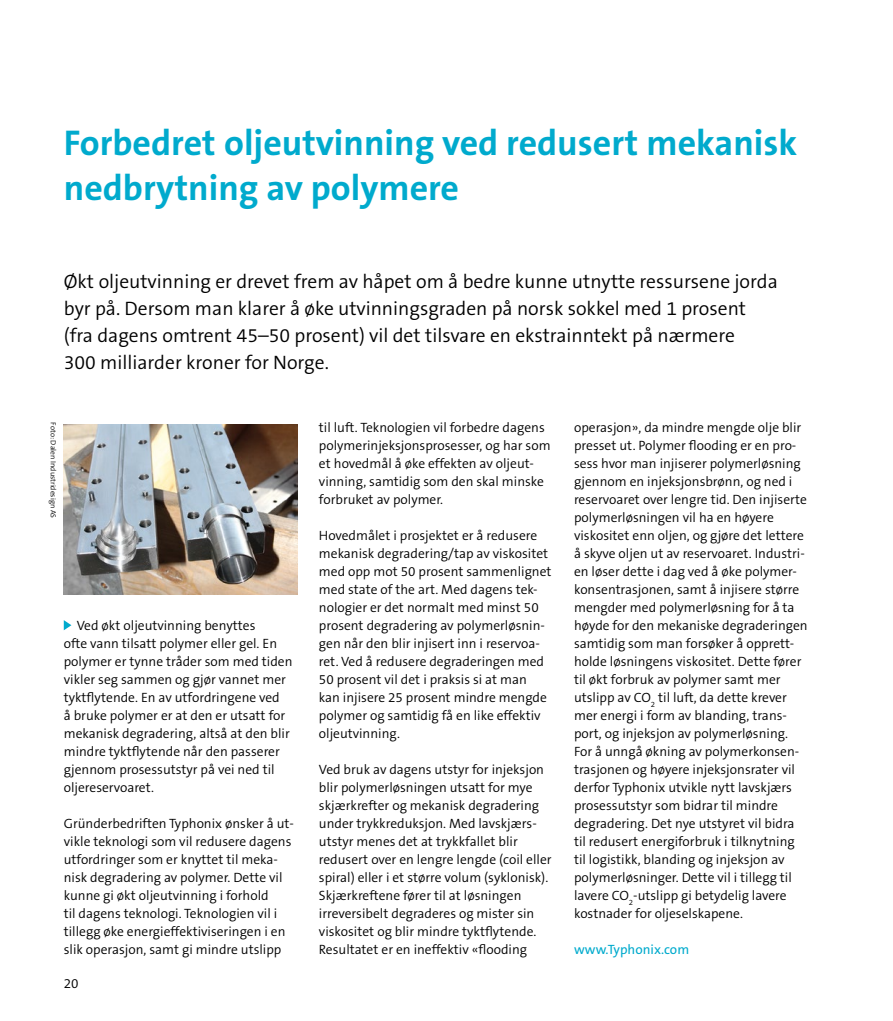
<style>
.page{position:relative;width:893px;height:1021px;background:#fff}
.page>*{position:absolute;margin:0;border:0;box-sizing:border-box;transform-origin:0 0}
.Hovedtittel{font:700 36px/45px "The Sans B7";color:#00aacd}
.Ingress{font:300 19.5px/27px "The Sans B4";color:#000}
.Brødtekst{font:300 13.5px/18px "The Sans B4";color:#000}
.Brødtekst-2{font:13.5px "The Sans B5 Plain";color:#00aacd}
.Brødtekst-3{font:300 7.5px "The Sans B4";color:#000}
</style>
<div class="page">
<svg style="left:64px;top:620px;width:7px;height:10px"></svg>
<img style="left:64px;top:424px;width:234px;height:170px">
<p class="Hovedtittel" style="left:64px;top:121px;width:735px">Forbedret oljeutvinning ved redusert mekanisk nedbrytning av polymere</p>
<p class="Ingress" style="left:64px;top:269px;width:716px">Økt oljeutvinning er drevet frem av håpet om å bedre kunne utnytte ressursene jorda byr på. Dersom man klarer å øke utvinningsgraden på norsk sokkel med 1 prosent (fra dagens omtrent 45–50 prosent) vil det tilsvare en ekstrainntekt på nærmere<br>300 milliarder kroner for Norge.</p>
<p class="Brødtekst-3" style="left:57px;top:422px;width:97px;rotate:90deg">Foto: Dalen Industridesign AS</p>
<p class="Brødtekst" style="left:64px;top:617px;width:230px;text-indent:13px">Ved økt oljeutvinning benyttes<br>ofte vann tilsatt polymer eller gel. En polymer er tynne tråder som med tiden vikler seg sammen og gjør vannet mer tyktflytende. En av utfordringene ved<br>å bruke polymer er at den er utsatt for mekanisk degradering, altså at den blir mindre tyktflytende når den passerer gjennom prosessutstyr på vei ned til oljereservoaret.</p>
<p class="Brødtekst" style="left:64px;top:815px;width:231px">Gründerbedriften Typhonix ønsker å ut&shy;vikle teknologi som vil redusere dagens utfordringer som er knyttet til meka&shy;nisk degradering av polymer. Dette vil kunne gi økt oljeutvinning i forhold<br>til dagens teknologi. Teknologien vil i tillegg øke energieffektiviseringen i en slik operasjon, samt gi mindre utslipp</p>
<p class="Brødtekst" style="left:64px;top:975px;width:16px">20</p>
<p class="Brødtekst" style="left:319px;top:419px;width:233px">til luft. Teknologien vil forbedre dagens polymerinjeksjonsprosesser, og har som et hovedmål å øke effekten av oljeut&shy;vinning, samtidig som den skal minske forbruket av polymer.</p>
<p class="Brødtekst" style="left:319px;top:527px;width:234px">Hovedmålet i prosjektet er å redusere mekanisk degradering/tap av viskositet med opp mot 50 prosent sammenlignet med state of the art. Med dagens tek&shy;nologier er det normalt med minst 50 prosent degradering av polymerløsnin&shy;gen når den blir injisert inn i reservoa&shy;ret. Ved å redusere degraderingen med 50 prosent vil det i praksis si at man<br>kan injisere 25 prosent mindre mengde polymer og samtidig få en like effektiv oljeutvinning.</p>
<p class="Brødtekst" style="left:319px;top:761px;width:234px">Ved bruk av dagens utstyr for injeksjon blir polymerløsningen utsatt for mye skjærkrefter og mekanisk degradering under trykkreduksjon. Med lavskjærs&shy;utstyr menes det at trykkfallet blir redusert over en lengre lengde (coil eller spiral) eller i et større volum (syklonisk).<br>Skjærkreftene fører til at løsningen irreversibelt degraderes og mister sin viskositet og blir mindre tyktflytende.<br>Resultatet er en ineffektiv «flooding</p>
<p class="Brødtekst" style="left:574px;top:419px;width:235px">operasjon», da mindre mengde olje blir presset ut. Polymer flooding er en pro&shy;sess hvor man injiserer polymerløsning gjennom en injeksjonsbrønn, og ned i reservoaret over lengre tid. Den injiserte polymerløsningen vil ha en høyere viskositet enn oljen, og gjøre det lettere å skyve oljen ut av reservoaret. Industri&shy;en løser dette i dag ved å øke polymer&shy;konsentrasjonen, samt å injisere større mengder med polymerløsning for å ta høyde for den mekaniske degraderingen samtidig som man forsøker å opprett&shy;holde løsningens viskositet. Dette fører til økt forbruk av polymer samt mer utslipp av CO<sub>2</sub> til luft, da dette krever mer energi i form av blanding, trans&shy;port, og injeksjon av polymerløsning.<br>For å unngå økning av polymerkonsen&shy;trasjonen og høyere injeksjonsrater vil derfor Typhonix utvikle nytt lavskjærs prosessutstyr som bidrar til mindre degradering. Det nye utstyret vil bidra til redusert energiforbruk i tilknytning til logistikk, blanding og injeksjon av polymerløsninger. Dette vil i tillegg til lavere CO<sub>2</sub>-utslipp gi betydelig lavere kostnader for oljeselskapene.</p>
<p class="Brødtekst-2" style="left:574px;top:942px;width:117px">www.Typhonix.com</p>
</div>
